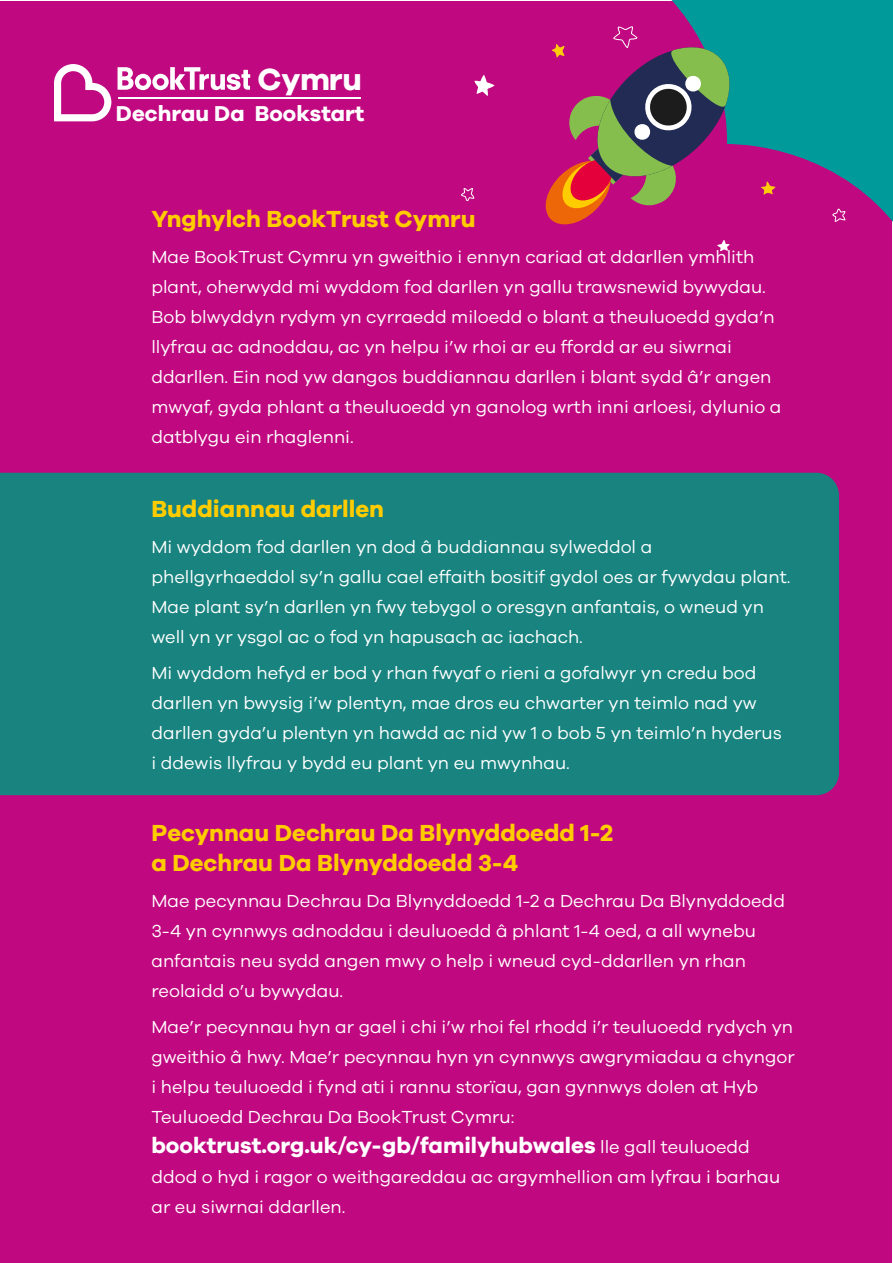
<style>
.page{position:relative;width:893px;height:1263px;background:#fff}
.page>*{position:absolute;margin:0;border:0;box-sizing:border-box;transform-origin:0 0}
.t1{font:700 31.65px "Galano Grotesque";letter-spacing:-.01em;color:#fff}
.t2{font:700 24px/30px "Galano Grotesque";color:#fc0}
.t3{font:700 22.5px "Galano Grotesque";color:#fff}
.t4{font:700 22.2px "Galano Grotesque";color:#fff}
.t5{font:18px/30px "Galano Grotesque";color:#fff}
.s1{font-weight:400;font-size:18px}
</style>
<div class="page">
<div style="left:1px;top:1px;width:891px;height:1261px;background:#c00880"></div>
<svg style="left:671px;top:0;width:222px;height:222px;fill:#009a9b"></svg>
<div style="left:0;top:473px;width:839px;height:322px;background:#18837f"></div>
<svg style="left:474px;top:75px;width:20px;height:21px"></svg>
<svg style="left:761px;top:181px;width:14px;height:13px"></svg>
<svg style="left:545px;top:26px;width:194px;height:199px"></svg>
<svg style="left:717px;top:240px;width:13px;height:11px"></svg>
<svg style="left:832px;top:208px;width:13px;height:14px"></svg>
<svg style="left:461px;top:188px;width:13px;height:13px"></svg>
<hr style="left:118px;top:98px;width:243px;height:1px;background:#fff">
<svg style="left:54px;top:64px;width:57px;height:57px"></svg>
<svg style="left:118px;top:67px;width:132px;height:23px"></svg>
<h1 class="t1" style="left:257px;top:59px;width:106px">Cymru</h1>
<p class="t4" style="left:116px;top:100px;width:250px">Dechrau Da Bookstart</p>
<h2 class="t2" style="left:151px;top:203px;width:326px">Ynghylch BookTrust Cymru</h2>
<p class="t5" style="left:151px;top:241px;width:632px">Mae BookTrust Cymru yn gweithio i ennyn cariad at ddarllen ymhlith plant, oherwydd mi wyddom fod darllen yn gallu trawsnewid bywydau.<br>Bob blwyddyn rydym yn cyrraedd miloedd o blant a theuluoedd gyda’n llyfrau ac adnoddau, ac yn helpu i’w rhoi ar eu ffordd ar eu siwrnai ddarllen. Ein nod yw dangos buddiannau darllen i blant sydd â’r angen mwyaf, gyda phlant a theuluoedd yn ganolog wrth inni arloesi, dylunio a datblygu ein rhaglenni.</p>
<h2 class="t2" style="left:151px;top:493px;width:234px">Buddiannau darllen</h2>
<p class="t5" style="left:151px;top:531px;width:640px">Mi wyddom fod darllen yn dod â buddiannau sylweddol a phellgyrhaeddol sy’n gallu cael effaith bositif gydol oes ar fywydau plant.<br>Mae plant sy’n darllen yn fwy tebygol o oresgyn anfantais, o wneud yn well yn yr ysgol ac o fod yn hapusach ac iachach.</p>
<p class="t5" style="left:151px;top:657px;width:632px">Mi wyddom hefyd er bod y rhan fwyaf o rieni a gofalwyr yn credu bod darllen yn bwysig i’w plentyn, mae dros eu chwarter yn teimlo nad yw darllen gyda’u plentyn yn hawdd ac nid yw 1 o bob 5 yn teimlo’n hyderus i ddewis llyfrau y bydd eu plant yn eu mwynhau.</p>
<h2 class="t2" style="left:151px;top:817px;width:463px">Pecynnau Dechrau Da Blynyddoedd 1-2 a Dechrau Da Blynyddoedd 3-4</h2>
<p class="t5" style="left:151px;top:885px;width:635px">Mae pecynnau Dechrau Da Blynyddoedd 1-2 a Dechrau Da Blynyddoedd 3-4 yn cynnwys adnoddau i deuluoedd â phlant 1-4 oed, a all wynebu anfantais neu sydd angen mwy o help i wneud cyd-ddarllen yn rhan reolaidd o’u bywydau.</p>
<p class="t5" style="left:151px;top:1011px;width:645px">Mae’r pecynnau hyn ar gael i chi i’w rhoi fel rhodd i’r teuluoedd rydych yn gweithio â hwy. Mae’r pecynnau hyn yn cynnwys awgrymiadau a chyngor i helpu teuluoedd i fynd ati i rannu storïau, gan gynnwys dolen at Hyb Teuluoedd Dechrau Da BookTrust Cymru:</p>
<p class="t3" style="left:151px;top:1131px;width:600px">booktrust.org.uk/cy-gb/familyhubwales <span class="s1">lle gall teuluoedd</span></p>
<p class="t5" style="left:151px;top:1161px;width:630px">ddod o hyd i ragor o weithgareddau ac argymhellion am lyfrau i barhau ar eu siwrnai ddarllen.</p>
</div>
